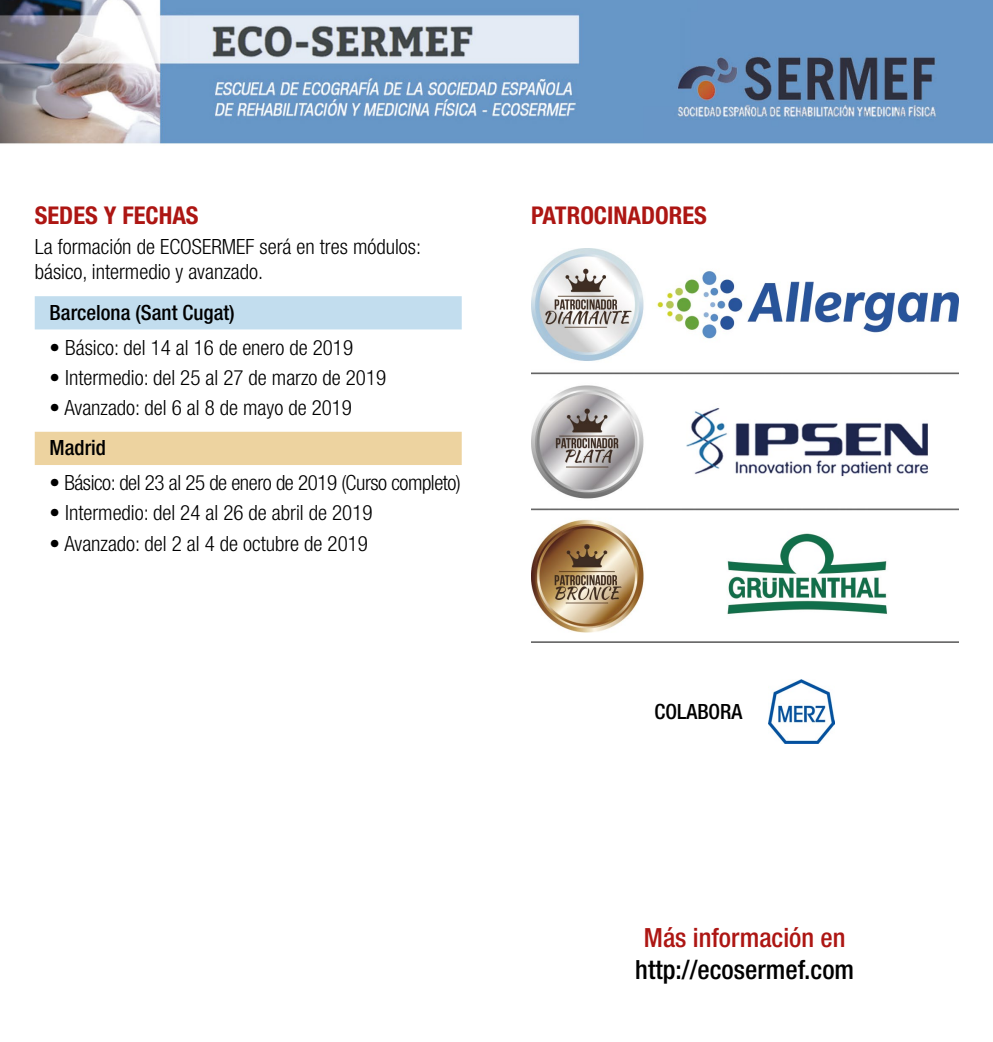
<style>
.page{position:relative;width:993px;height:1042px;background:#fff}
.page>*{position:absolute;margin:0;border:0;box-sizing:border-box;transform-origin:0 0}
.t1{font:500 condensed 26.43px "Helvetica Neue LT Std";color:#000}
.t2{font:500 condensed 26.43px "Helvetica Neue LT Std";color:#ad1613}
.t3{font:700 condensed 24.5px "Helvetica Neue LT Std";color:#ad1613}
.t4{font:300 condensed 21px/25.2px "Helvetica Neue LT Std";color:#000}
.t5{font:300 condensed 21px "Helvetica Neue LT Std";letter-spacing:-.02em;color:#000}
.t6{font:500 condensed 21px "Helvetica Neue LT Std";color:#000}
</style>
<div class="page">
<div style="left:35px;top:296px;width:426px;height:33px;background:#c2ddee"></div>
<div style="left:35px;top:432px;width:426px;height:33px;background:#edd3a0"></div>
<img style="left:0;top:0;width:992px;height:144px">
<img style="left:768px;top:680px;width:66px;height:63px">
<img style="left:531px;top:249px;width:426px;height:393px">
<p class="t3" style="left:35px;top:200px;width:165px">SEDES Y FECHAS</p>
<p class="t4" style="left:35px;top:234px;width:388px">La formación de ECOSERMEF será en tres módulos: básico, intermedio y avanzado.</p>
<p class="t6" style="left:50px;top:300px;width:186px">Barcelona (Sant Cugat)</p>
<p class="t4" style="left:50px;top:334px;width:305px">• Básico: del 14 al 16 de enero de 2019</p>
<p class="t4" style="left:50px;top:365px;width:338px">• Intermedio: del 25 al 27 de marzo de 2019</p>
<p class="t4" style="left:50px;top:395px;width:304px">• Avanzado: del 6 al 8 de mayo de 2019</p>
<p class="t6" style="left:50px;top:435px;width:58px">Madrid</p>
<p class="t5" style="left:50px;top:471px;width:412px">• Básico: del 23 al 25 de enero de 2019 (Curso completo)</p>
<p class="t4" style="left:50px;top:500px;width:324px">• Intermedio: del 24 al 26 de abril de 2019</p>
<p class="t4" style="left:50px;top:530px;width:320px">• Avanzado: del 2 al 4 de octubre de 2019</p>
<p class="t3" style="left:531px;top:200px;width:177px">PATROCINADORES</p>
<p class="t6" style="left:654px;top:699px;width:89px">COLABORA</p>
<p class="t2" style="left:643px;top:922px;width:203px">Más información en</p>
<p class="t1" style="left:635px;top:954px;width:220px">http://ecosermef.com</p>
</div>
